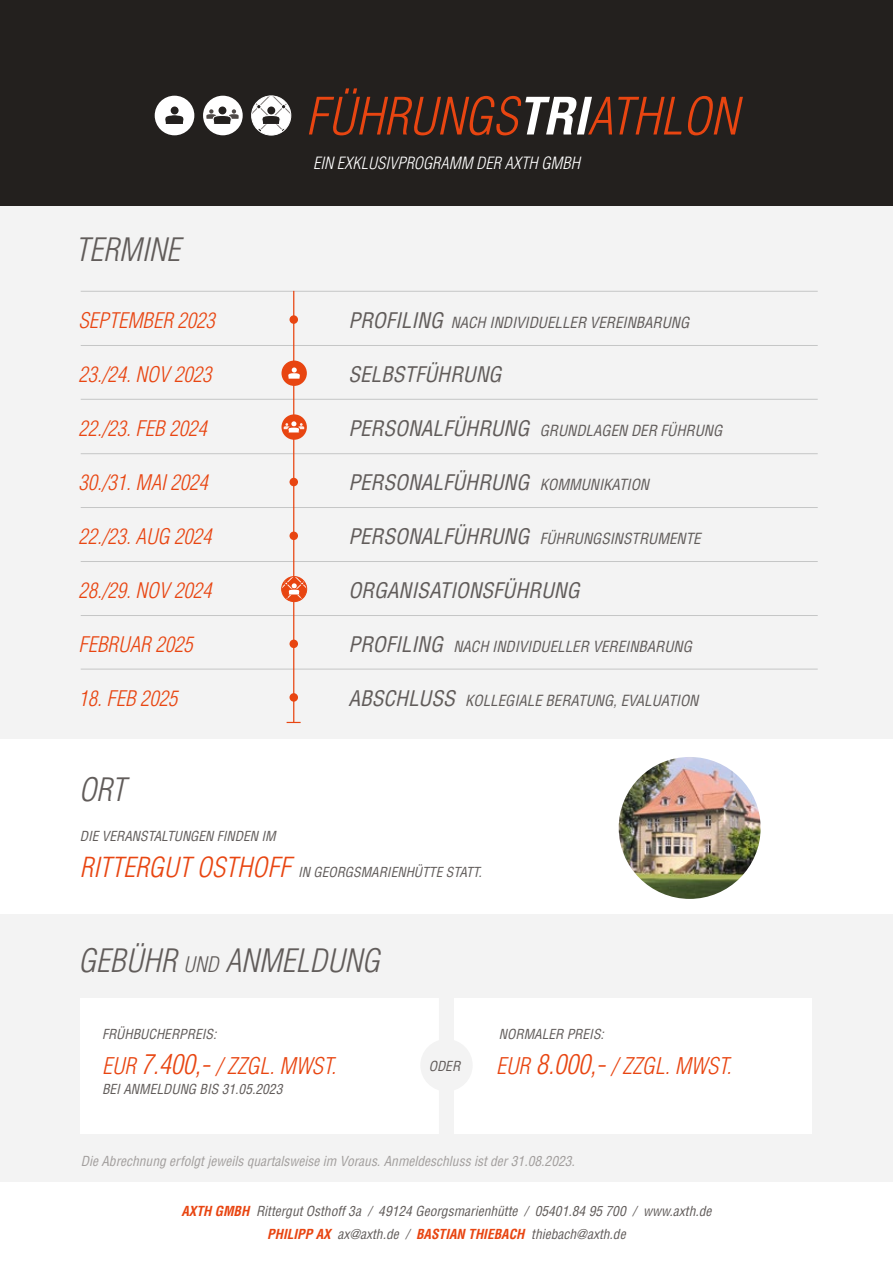
<style>
.page{position:relative;width:893px;height:1263px;background:#fff}
.page>*{position:absolute;margin:0;border:0;box-sizing:border-box;transform-origin:0 0}
.t1{font:italic 300 condensed 50.25px "Helvetica LT Std";color:#e84511}
.t2{font:italic 300 condensed 31.5px "Helvetica LT Std";color:#615c5a}
.t3{font:italic 300 condensed 22.5px "Helvetica LT Std";color:#e84511}
.t4{font:italic 300 condensed 21px "Helvetica LT Std";color:#e84511}
.t5{font:italic condensed 21px "Helvetica LT Std";color:#615c5a}
.t6{font:italic 300 condensed 16.5px "Helvetica LT Std";color:#fff}
.t7{font:italic condensed 15px "Helvetica LT Std";color:#615c5a}
.t8{font:italic condensed 13.5px/22.5px "Helvetica LT Std";color:#615c5a;text-align:center}
.t9{font:italic condensed 13.5px "Helvetica LT Std";color:#a29e9d}
.s1{font-weight:700;color:#fff}
.s2{font-size:21px}
.s3{font-size:15px}
.s4{font-weight:300;font-size:27px;color:#e84511}
.s5{font-size:27px}
.s6{font-weight:700;color:#e84511}
</style>
<div class="page">
<div style="left:0;top:914px;width:893px;height:268px;background:#f3f3f3"></div>
<div style="left:81px;top:998px;width:731px;height:135px;background:#fff"></div>
<div style="left:0;top:0;width:893px;height:206px;background:#23201e"></div>
<div style="left:0;top:206px;width:893px;height:533px;background:#f3f3f3"></div>
<div style="left:203px;top:96px;width:40px;height:39px;background:#fff;border-radius:50%"></div>
<div style="left:155px;top:96px;width:39px;height:39px;background:#fff;border-radius:50%"></div>
<div style="left:171px;top:107px;width:8px;height:7px;background:#23201e;border-radius:50%"></div>
<svg style="left:165px;top:115px;width:19px;height:9px"></svg>
<svg style="left:204px;top:109px;width:37px;height:15px"></svg>
<svg style="left:251px;top:96px;width:40px;height:39px"></svg>
<hr style="left:81px;top:291px;width:737px;height:1px;background:#c5c6c6">
<hr style="left:81px;top:345px;width:737px;height:1px;background:#c5c6c6">
<hr style="left:81px;top:399px;width:737px;height:1px;background:#c5c6c6">
<hr style="left:81px;top:453px;width:737px;height:1px;background:#c5c6c6">
<hr style="left:81px;top:507px;width:737px;height:1px;background:#c5c6c6">
<hr style="left:81px;top:561px;width:737px;height:1px;background:#c5c6c6">
<hr style="left:81px;top:615px;width:737px;height:1px;background:#c5c6c6">
<hr style="left:81px;top:669px;width:737px;height:1px;background:#c5c6c6">
<hr style="left:293px;top:291px;width:1px;height:431px;background:#e84511">
<div style="left:289px;top:315px;width:9px;height:9px;background:#e84511;border-radius:50%"></div>
<div style="left:289px;top:478px;width:9px;height:8px;background:#e84511;border-radius:50%"></div>
<div style="left:289px;top:531px;width:9px;height:9px;background:#e84511;border-radius:50%"></div>
<div style="left:289px;top:639px;width:9px;height:9px;background:#e84511;border-radius:50%"></div>
<div style="left:289px;top:693px;width:9px;height:9px;background:#e84511;border-radius:50%"></div>
<div style="left:281px;top:361px;width:26px;height:25px;background:#e84511;border-radius:50%"></div>
<svg style="left:288px;top:367px;width:12px;height:12px"></svg>
<svg style="left:281px;top:414px;width:26px;height:26px"></svg>
<svg style="left:282px;top:421px;width:23px;height:12px"></svg>
<svg style="left:281px;top:576px;width:26px;height:26px"></svg>
<div style="left:281px;top:576px;width:26px;height:26px;border:1px solid #e84511;border-radius:50%"></div>
<svg style="left:287px;top:722px;width:14px;height:1px"></svg>
<img style="left:619px;top:757px;width:142px;height:142px;border-radius:71px">
<div style="left:439px;top:984px;width:15px;height:66px;background:#f3f3f3"></div>
<div style="left:439px;top:1081px;width:15px;height:61px;background:#f3f3f3"></div>
<div style="left:420px;top:1039px;width:53px;height:52px;background:#f3f3f3;border-radius:50%"></div>
<h1 class="t1" style="left:305px;top:85px;width:434px">FÜHRUNGS<span class="s1">TRI</span>ATHLON</h1>
<h2 class="t2" style="left:75px;top:230px;width:106px">TERMINE</h2>
<p class="t6" style="left:313px;top:153px;width:268px">EIN EXKLUSIVPROGRAMM DER AXTH GMBH</p>
<h3 class="t4" style="left:78px;top:307px;width:138px">SEPTEMBER 2023</h3>
<p class="t7" style="left:348px;top:313px;width:342px"><span class="s2">PROFILING</span> NACH INDIVIDUELLER VEREINBARUNG</p>
<h3 class="t4" style="left:78px;top:361px;width:134px">23./24. NOV 2023</h3>
<h3 class="t5" style="left:348px;top:361px;width:154px">SELBSTFÜHRUNG</h3>
<h3 class="t4" style="left:78px;top:415px;width:130px">22./23. FEB 2024</h3>
<p class="t7" style="left:348px;top:421px;width:375px"><span class="s2">PERSONALFÜHRUNG</span> GRUNDLAGEN DER FÜHRUNG</p>
<h3 class="t4" style="left:78px;top:469px;width:131px">30./31. MAI 2024</h3>
<h3 class="t5" style="left:348px;top:469px;width:302px">PERSONALFÜHRUNG <span class="s3">KOMMUNIKATION</span></h3>
<h3 class="t4" style="left:78px;top:523px;width:134px">22./23. AUG 2024</h3>
<p class="t7" style="left:348px;top:529px;width:354px"><span class="s2">PERSONALFÜHRUNG</span> FÜHRUNGSINSTRUMENTE</p>
<h3 class="t4" style="left:78px;top:577px;width:134px">28./29. NOV 2024</h3>
<h3 class="t5" style="left:348px;top:577px;width:233px">ORGANISATIONSFÜHRUNG</h3>
<h3 class="t4" style="left:78px;top:631px;width:116px">FEBRUAR 2025</h3>
<p class="t7" style="left:348px;top:637px;width:345px"><span class="s2">PROFILING</span> NACH INDIVIDUELLER VEREINBARUNG</p>
<h3 class="t4" style="left:78px;top:685px;width:101px">18. FEB 2025</h3>
<p class="t7" style="left:348px;top:691px;width:351px"><span class="s2">ABSCHLUSS</span> KOLLEGIALE BERATUNG, EVALUATION</p>
<h2 class="t2" style="left:79px;top:770px;width:48px">ORT</h2>
<p class="t8" style="left:80px;top:825px;width:197px">DIE VERANSTALTUNGEN FINDEN IM</p>
<p class="t8" style="left:80px;top:861px;width:403px"><span class="s4">RITTERGUT OSTHOFF</span> IN GEORGSMARIENHÜTTE STATT.</p>
<h2 class="t2" style="left:78px;top:941px;width:303px">GEBÜHR <span class="s2">UND</span> ANMELDUNG</h2>
<p class="t8" style="left:102px;top:1023px;width:116px">FRÜHBUCHERPREIS:</p>
<p class="t8" style="left:499px;top:1023px;width:107px">NORMALER PREIS:</p>
<h3 class="t3" style="left:496px;top:1052px;width:237px">EUR <span class="s5">8.000,-</span> / ZZGL. MWST.</h3>
<h3 class="t3" style="left:102px;top:1052px;width:236px">EUR <span class="s5">7.400,-</span> / ZZGL. MWST.</h3>
<p class="t8" style="left:102px;top:1077px;width:182px">BEI ANMELDUNG BIS 31.05.2023</p>
<p class="t8" style="left:429px;top:1055px;width:33px">ODER</p>
<p class="t9" style="left:81px;top:1153px;width:496px">Die Abrechnung erfolgt jeweils quartalsweise im Voraus. Anmeldeschluss ist der 31.08.2023.</p>
<p class="t8" style="left:181px;top:1200px;width:532px"><span class="s6">AXTH GMBH</span> Rittergut Osthoff 3a / 49124 Georgsmarienhütte / 05401.84 95 700 / www.axth.de<br><span class="s6">PHILIPP AX</span> ax@axth.de / <span class="s6">BASTIAN THIEBACH</span> thiebach@axth.de</p>
</div>
